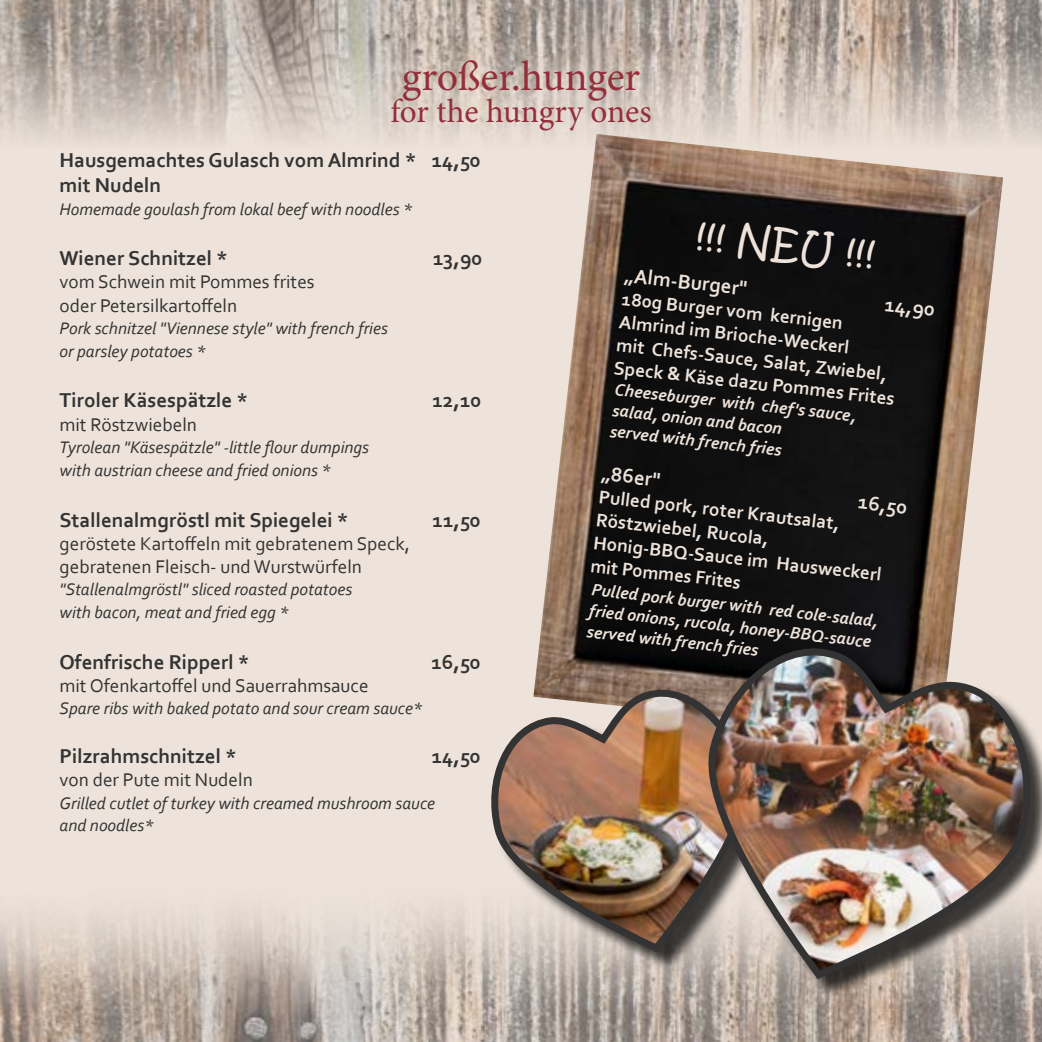
<style>
.page{position:relative;width:1042px;height:1042px;background:#ede3da}
.page>*{position:absolute;margin:0;border:0;box-sizing:border-box;transform-origin:0 0}
.t1{font:42px "Minion Pro";letter-spacing:-.005em;color:#932f3b}
.t2{font:40.77px "Kristen ITC";color:#ede3da}
.t3{font:33.25px "Minion Pro";letter-spacing:-.005em;color:#932f3b}
.t4{font:700 21px/25.2px "Corbel";color:#333}
.t5{font:700 21px "Corbel";color:#ede3da}
.t6{font:700 19.25px/23.1px "Corbel";color:#ede3da}
.t7{font:19.25px/23.1px "Corbel";color:#333}
.t8{font:italic 17.5px/22.8px "Corbel";color:#333}
.t9{font:italic 700 17.5px/20.8px "Corbel";color:#ede3da}
</style>
<div class="page">
<img style="left:0;top:0;width:1042px;height:141px">
<img style="left:0;top:908px;width:1042px;height:134px">
<img style="left:533px;top:134px;width:470px;height:544px">
<div style="left:495px;top:693px;width:275px;height:280px;background:#000;opacity:.75"></div>
<img style="left:485px;top:678px;width:204px;height:279px">
<div style="left:711px;top:651px;width:331px;height:350px;background:#000;opacity:.75"></div>
<img style="left:689px;top:627px;width:350px;height:356px">
<h1 class="t1" style="left:402px;top:49px;width:240px">großer.hunger</h1>
<h3 class="t3" style="left:390px;top:89px;width:263px">for the hungry ones</h3>
<p class="t4" style="left:60px;top:147px;width:423px">Hausgemachtes Gulasch vom Almrind * 14,50 mit Nudeln</p>
<p class="t8" style="left:60px;top:197px;width:354px">Homemade goulash from lokal beef with noodles *</p>
<p class="t4" style="left:60px;top:245px;width:169px">Wiener Schnitzel *</p>
<p class="t4" style="left:433px;top:245px;width:51px">13,90</p>
<p class="t7" style="left:60px;top:270px;width:257px">vom Schwein mit Pommes frites oder Petersilkartoffeln</p>
<p class="t8" style="left:60px;top:317px;width:330px">Pork schnitzel "Viennese style" with french fries or parsley potatoes *</p>
<p class="t4" style="left:60px;top:387px;width:190px">Tiroler Käsespätzle *</p>
<p class="t4" style="left:432px;top:387px;width:50px">12,10</p>
<p class="t7" style="left:60px;top:412px;width:139px">mit Röstzwiebeln</p>
<p class="t8" style="left:60px;top:436px;width:311px">Tyrolean "Käsespätzle" -little flour dumpings with austrian cheese and fried onions *</p>
<p class="t4" style="left:60px;top:506px;width:290px">Stallenalmgröstl mit Spiegelei *</p>
<p class="t4" style="left:433px;top:506px;width:50px">11,50</p>
<p class="t7" style="left:60px;top:531px;width:352px">geröstete Kartoffeln mit gebratenem Speck, gebratenen Fleisch- und Wurstwürfeln</p>
<p class="t8" style="left:60px;top:578px;width:294px">"Stallenalmgröstl" sliced roasted potatoes with bacon, meat and fried egg *</p>
<p class="t4" style="left:60px;top:648px;width:191px">Ofenfrische Ripperl *</p>
<p class="t4" style="left:431px;top:648px;width:51px">16,50</p>
<p class="t7" style="left:60px;top:673px;width:310px">mit Ofenkartoffel und Sauerrahmsauce</p>
<p class="t8" style="left:60px;top:697px;width:364px">Spare ribs with baked potato and sour cream sauce*</p>
<p class="t4" style="left:60px;top:743px;width:178px">Pilzrahmschnitzel *</p>
<p class="t4" style="left:432px;top:743px;width:50px">14,50</p>
<p class="t7" style="left:60px;top:767px;width:195px">von der Pute mit Nudeln</p>
<p class="t8" style="left:60px;top:791px;width:377px">Grilled cutlet of turkey with creamed mushroom sauce and noodles*</p>
<h2 class="t2" style="left:698px;top:208px;width:182px;rotate:6deg">!!! NEU !!!</h2>
<p class="t5" style="left:626px;top:262px;width:125px;rotate:6deg">„Alm-Burger"</p>
<p class="t6" style="left:622px;top:287px;width:284px;rotate:6deg">180g Burger vom kernigen<br>Almrind im Brioche-Weckerl<br>mit Chefs-Sauce, Salat, Zwiebel,<br>Speck &amp; Käse dazu Pommes Frites</p>
<p class="t5" style="left:886px;top:291px;width:52px;rotate:6deg">14,90</p>
<p class="t9" style="left:615px;top:379px;width:245px;rotate:6deg">Cheeseburger with chef's sauce, salad, onion and bacon<br>served with french fries</p>
<p class="t5" style="left:603px;top:460px;width:61px;rotate:6deg">„86er"</p>
<p class="t6" style="left:599px;top:485px;width:292px;rotate:6deg">Pulled pork, roter Krautsalat,<br>Röstzwiebel, Rucola,<br>Honig-BBQ-Sauce im Hausweckerl mit Pommes Frites</p>
<p class="t5" style="left:859px;top:489px;width:51px;rotate:6deg">16,50</p>
<p class="t9" style="left:592px;top:579px;width:290px;rotate:6deg">Pulled pork burger with red cole-salad, fried onions, rucola, honey-BBQ-sauce served with french fries</p>
</div>
